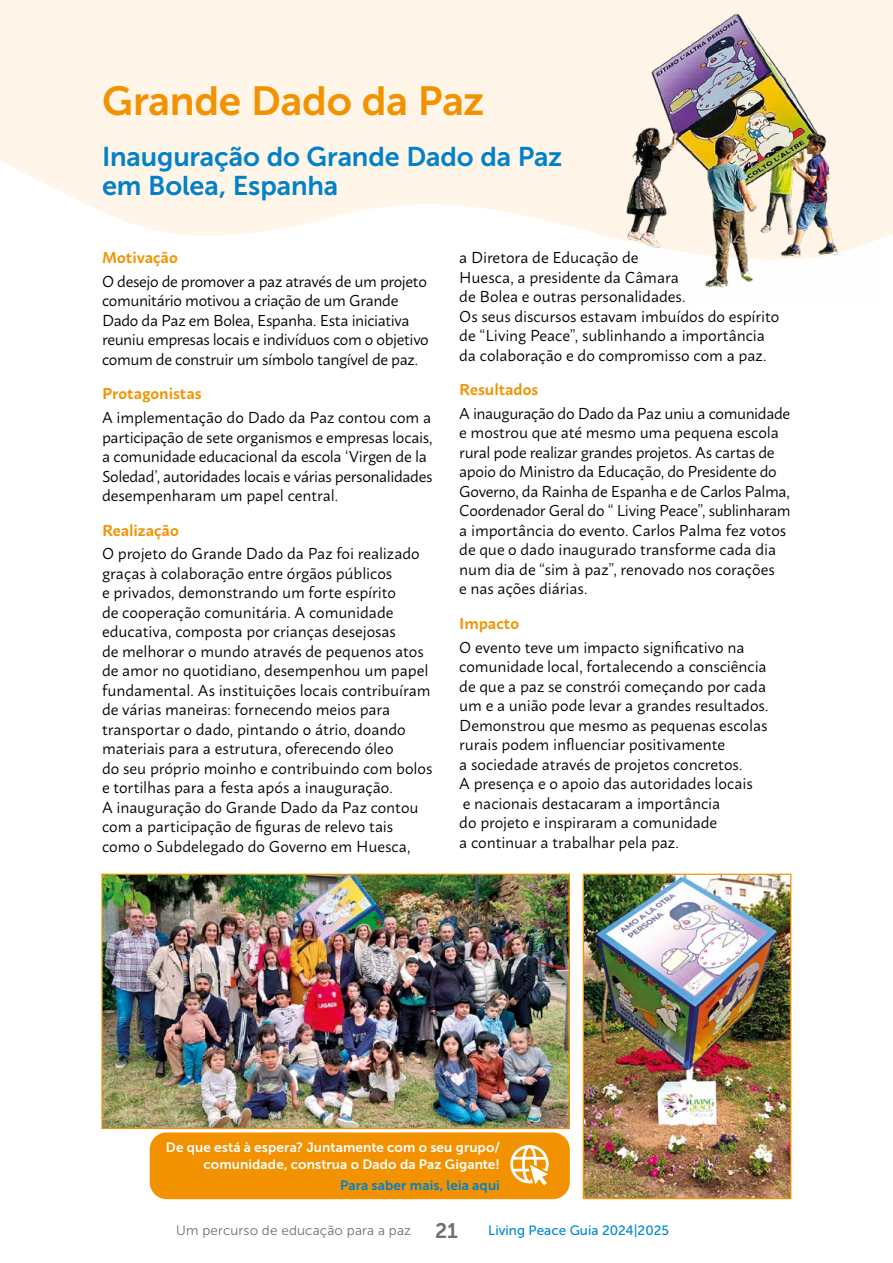
<style>
.page{position:relative;width:893px;height:1263px;background:#fff}
.page>*{position:absolute;margin:0;border:0;box-sizing:border-box;transform-origin:0 0}
.t1{font:40.5px "Museo Sans 700";letter-spacing:-.005em;color:#f39200}
.t2{font:27px/29.1px "Museo Sans 700";letter-spacing:-.005em;color:#0081c9}
.t3{font:15.75px/19.5px "Macho";letter-spacing:-.005em;color:#000}
.t4{font:15.75px/19.5px "Macho";letter-spacing:-.025em;color:#000}
.t5{font:600 15.75px "Macho";color:#f39200}
.t6{font:13.5px/16.5px "Museo Sans 700";letter-spacing:.01em;color:#fff;text-align:right}
.t7{font:13.5px "Museo Sans 300";letter-spacing:.01em;color:#706f6f}
.t8{font:13.5px "Museo Sans 500";color:#0089d0}
.t9{font:13.5px "Museo Sans 700";letter-spacing:.01em;color:#0081c9}
.s1{font-family:"Museo Sans 700";font-size:21px}
</style>
<div class="page">
<svg style="left:0;top:0;width:893px;height:239px;background:#fef5eb"></svg>
<svg style="left:0;top:69px;width:1px;height:27px"></svg>
<img style="left:103px;top:876px;width:465px;height:251px">
<div style="left:101px;top:874px;width:469px;height:255px;border:1px solid #f39200"></div>
<img style="left:600px;top:6px;width:280px;height:282px">
<img style="left:585px;top:876px;width:204px;height:321px">
<div style="left:583px;top:874px;width:208px;height:325px;border:1px solid #f39200"></div>
<div style="left:150px;top:1132px;width:420px;height:67px;background:#f39200;border-radius:17px"></div>
<svg style="left:510px;top:1145px;width:39px;height:40px"></svg>
<h1 class="t1" style="left:102px;top:79px;width:384px">Grande Dado da Paz</h1>
<h2 class="t2" style="left:102px;top:142px;width:462px">Inauguração do Grande Dado da Paz em Bolea, Espanha</h2>
<p class="t5" style="left:102px;top:244px;width:77px">Motivação</p>
<p class="t4" style="left:102px;top:270px;width:328px">O desejo de promover a paz através de um projeto comunitário motivou a criação de um Grande Dado da Paz em Bolea, Espanha. Esta iniciativa reuniu empresas locais e indivíduos com o objetivo comum de construir um símbolo tangível de paz.</p>
<p class="t5" style="left:102px;top:380px;width:101px">Protagonistas</p>
<p class="t3" style="left:102px;top:406px;width:332px">A implementação do Dado da Paz contou com a participação de sete organismos e empresas locais, a comunidade educacional da escola ‘Virgen de la Soledad’, autoridades locais e várias personalidades desempenharam um papel central.</p>
<p class="t5" style="left:102px;top:516px;width:78px">Realização</p>
<p class="t3" style="left:102px;top:542px;width:332px">O projeto do Grande Dado da Paz foi realizado graças à colaboração entre órgãos públicos<br>e privados, demonstrando um forte espírito<br>de cooperação comunitária. A comunidade educativa, composta por crianças desejosas<br>de melhorar o mundo através de pequenos atos de amor no quotidiano, desempenhou um papel fundamental. As instituições locais contribuíram de várias maneiras: fornecendo meios para transportar o dado, pintando o átrio, doando materiais para a estrutura, oferecendo óleo<br>do seu próprio moinho e contribuindo com bolos e tortilhas para a festa após a inauguração.<br>A inauguração do Grande Dado da Paz contou com a participação de figuras de relevo tais como o Subdelegado do Governo em Huesca,</p>
<p class="t3" style="left:459px;top:246px;width:322px">a Diretora de Educação de<br>Huesca, a presidente da Câmara<br>de Bolea e outras personalidades.<br>Os seus discursos estavam imbuídos do espírito de “Living Peace”, sublinhando a importância da colaboração e do compromisso com a paz.</p>
<p class="t5" style="left:459px;top:375px;width:81px">Resultados</p>
<p class="t3" style="left:459px;top:402px;width:333px">A inauguração do Dado da Paz uniu a comunidade e mostrou que até mesmo uma pequena escola rural pode realizar grandes projetos. As cartas de apoio do Ministro da Educação, do Presidente do Governo, da Rainha de Espanha e de Carlos Palma, Coordenador Geral do “ Living Peace”, sublinharam a importância do evento. Carlos Palma fez votos de que o dado inaugurado transforme cada dia num dia de “sim à paz”, renovado nos corações<br>e nas ações diárias.</p>
<p class="t5" style="left:459px;top:609px;width:61px">Impacto</p>
<p class="t3" style="left:459px;top:636px;width:311px">O evento teve um impacto significativo na comunidade local, fortalecendo a consciência de que a paz se constrói começando por cada um e a união pode levar a grandes resultados.<br>Demonstrou que mesmo as pequenas escolas rurais podem influenciar positivamente<br>a sociedade através de projetos concretos.<br>A presença e o apoio das autoridades locais<br>e nacionais destacaram a importância<br>do projeto e inspiraram a comunidade<br>a continuar a trabalhar pela paz.</p>
<p class="t6" style="left:166px;top:1139px;width:336px">De que está à espera? Juntamente com o seu grupo/ comunidade, construa o Dado da Paz Gigante!</p>
<p class="t9" style="left:340px;top:1177px;width:161px">Para saber mais, leia aqui</p>
<p class="t7" style="left:176px;top:1223px;width:283px">Um percurso de educação para a paz <span class="s1">21</span></p>
<p class="t8" style="left:488px;top:1223px;width:182px">Living Peace Guia 2024|2025</p>
</div>
